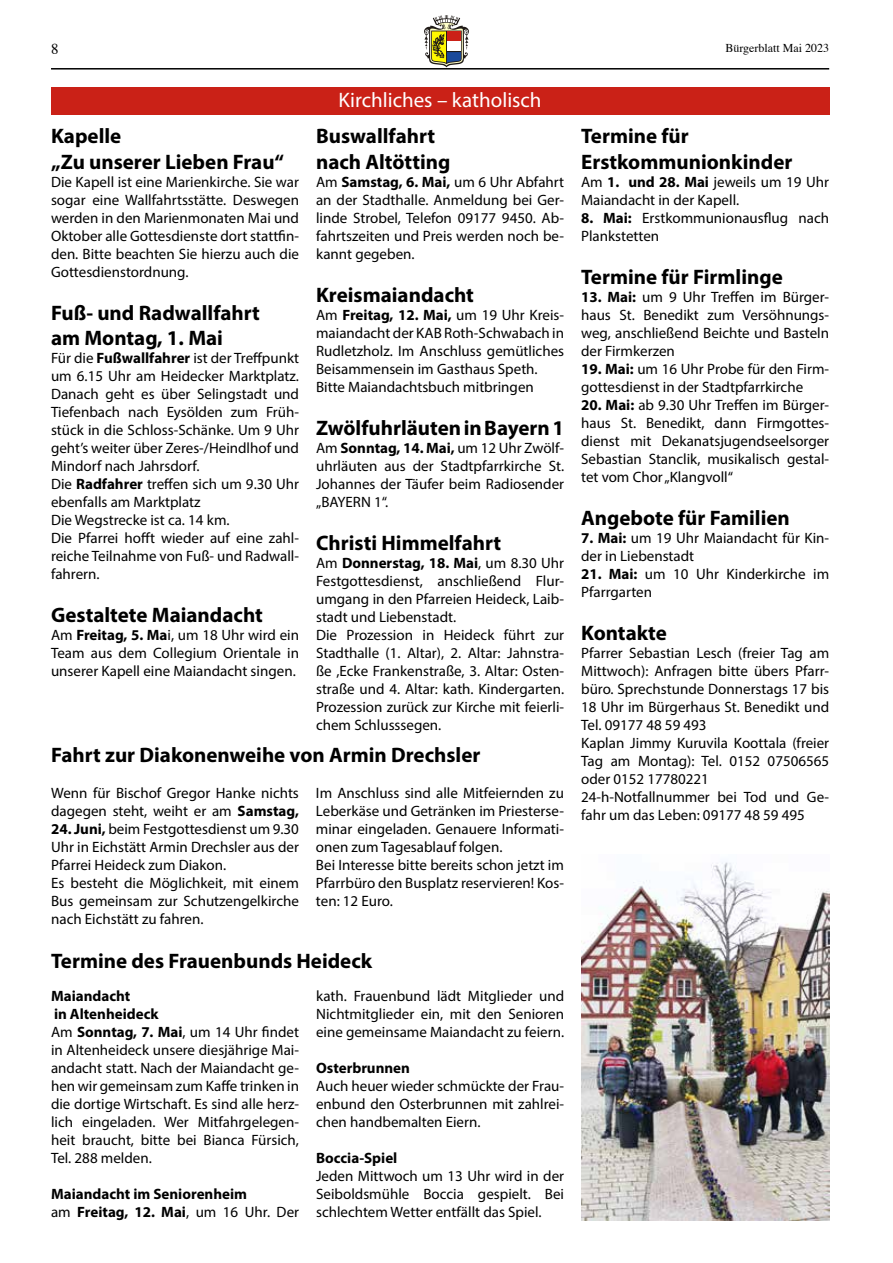
<style>
.page{position:relative;width:893px;height:1263px;background:#fff}
.page>*{position:absolute;margin:0;border:0;box-sizing:border-box;transform-origin:0 0}
.t1{font:700 21px/25.2px "Myriad Pro";color:#000}
.t2{font:21px "Myriad Pro";color:#fff}
.t3{font:15px/18px "Myriad Pro";color:#000}
.t4{font:700 15px/18px "Myriad Pro";color:#000}
.t5{font:15px "Times";color:#000}
.t6{font:12px "Times";color:#000}
.s1{font-weight:700}
.s2{font-weight:400}
</style>
<div class="page">
<hr style="left:51px;top:68px;width:778px;height:2px;background:#000">
<svg style="left:424px;top:15px;width:45px;height:52px"></svg>
<div style="left:51px;top:87px;width:778px;height:28px;background:#ca2117"></div>
<img style="left:581px;top:862px;width:248px;height:358px">
<p class="t5" style="left:51px;top:35px;width:9px">8</p>
<p class="t6" style="left:725px;top:36px;width:105px">Bürgerblatt Mai 2023</p>
<h1 class="t2" style="left:339px;top:87px;width:205px">Kirchliches – katholisch</h1>
<h1 class="t1" style="left:51px;top:123px;width:235px">Kapelle<br>„Zu unserer Lieben Frau“</h1>
<p class="t3" style="left:51px;top:172px;width:250px;text-align:justify">Die Kapell ist eine Marienkirche. Sie war sogar eine Wallfahrtsstätte. Deswegen werden in den Marienmonaten Mai und Oktober alle Gottesdienste dort stattfin&shy;den. Bitte beachten Sie hierzu auch die Gottesdienstordnung.</p>
<h1 class="t1" style="left:51px;top:299px;width:210px">Fuß- und Radwallfahrt am Montag, 1. Mai</h1>
<p class="t3" style="left:51px;top:349px;width:250px">Für die <span class="s1">Fußwallfahrer</span> ist der Treffpunkt um 6.15 Uhr am Heidecker Marktplatz.<br>Danach geht es über Selingstadt und Tiefenbach nach Eysölden zum Früh&shy;stück in die Schloss-Schänke. Um 9 Uhr geht’s weiter über Zeres-/Heindlhof und Mindorf nach Jahrsdorf.<br>Die <span class="s1">Radfahrer</span> treffen sich um 9.30 Uhr ebenfalls am Marktplatz<br>Die Wegstrecke ist ca. 14 km.<br>Die Pfarrei hofft wieder auf eine zahl&shy;reiche Teilnahme von Fuß- und Radwall&shy;fahrern.</p>
<h1 class="t1" style="left:51px;top:602px;width:213px">Gestaltete Maiandacht</h1>
<p class="t3" style="left:51px;top:626px;width:250px;text-align:justify">Am <span class="s1">Freitag, 5. Ma</span>i, um 18 Uhr wird ein Team aus dem Collegium Orientale in unserer Kapell eine Maiandacht singen.</p>
<h1 class="t1" style="left:316px;top:123px;width:136px">Buswallfahrt nach Altötting</h1>
<p class="t3" style="left:316px;top:172px;width:250px;text-align:justify">Am <span class="s1">Samstag, 6. Mai,</span> um 6 Uhr Abfahrt an der Stadthalle. Anmeldung bei Ger&shy;linde Strobel, Telefon 09177 9450. Ab&shy;fahrtszeiten und Preis werden noch be&shy;kannt gegeben.</p>
<h1 class="t1" style="left:316px;top:281px;width:159px">Kreismaiandacht</h1>
<p class="t3" style="left:316px;top:305px;width:250px">Am <span class="s1">Freitag, 12. Mai,</span> um 19 Uhr Kreis&shy;maiandacht der KAB Roth-Schwabach in Rudletzholz. Im Anschluss gemütliches Beisammensein im Gasthaus Speth.<br>Bitte Maiandachtsbuch mitbringen</p>
<h1 class="t1" style="left:316px;top:415px;width:250px">Zwölfuhrläuten in Bayern 1</h1>
<p class="t3" style="left:316px;top:439px;width:250px;text-align:justify">Am <span class="s1">Sonntag, 14. Mai,</span> um 12 Uhr Zwölf&shy;uhrläuten aus der Stadtpfarrkirche St.<br>Johannes der Täufer beim Radiosender „BAYERN 1“.</p>
<h1 class="t1" style="left:316px;top:530px;width:187px">Christi Himmelfahrt</h1>
<p class="t3" style="left:316px;top:554px;width:250px">Am <span class="s1">Donnerstag, 18. Mai</span>, um 8.30 Uhr Festgottesdienst, anschließend Flur&shy;umgang in den Pfarreien Heideck, Laib&shy;stadt und Liebenstadt.<br>Die Prozession in Heideck führt zur Stadthalle (1. Altar), 2. Altar: Jahnstra&shy;ße ,Ecke Frankenstraße, 3. Altar: Osten&shy;straße und 4. Altar: kath. Kindergarten.<br>Prozession zurück zur Kirche mit feierli&shy;chem Schlusssegen.</p>
<h1 class="t1" style="left:581px;top:123px;width:213px">Termine für<br>Erstkommunionkinder</h1>
<p class="t3" style="left:581px;top:172px;width:250px">Am <span class="s1">1. und 28. Mai</span> jeweils um 19 Uhr<br>Maiandacht in der Kapell.</p>
<p class="t3" style="left:581px;top:208px;width:250px"><span class="s1">8. Mai:</span> Erstkommunionausflug nach<br>Plankstetten</p>
<h1 class="t1" style="left:581px;top:263px;width:203px">Termine für Firmlinge</h1>
<p class="t3" style="left:581px;top:287px;width:250px;text-align:justify"><span class="s1">13. Mai:</span> um 9 Uhr Treffen im Bürger&shy;haus St. Benedikt zum Versöhnungs&shy;weg, anschließend Beichte und Basteln der Firmkerzen</p>
<p class="t3" style="left:581px;top:359px;width:250px"><span class="s1">19. Mai:</span> um 16 Uhr Probe für den Firm&shy;gottesdienst in der Stadtpfarrkirche</p>
<p class="t3" style="left:581px;top:395px;width:250px;text-align:justify"><span class="s1">20. Mai:</span> ab 9.30 Uhr Treffen im Bürger&shy;haus St. Benedikt, dann Firmgottes&shy;dienst mit Dekanatsjugendseelsorger Sebastian Stanclik, musikalisch gestal&shy;tet vom Chor „Klangvoll“</p>
<h1 class="t1" style="left:581px;top:505px;width:210px">Angebote für Familien</h1>
<p class="t3" style="left:581px;top:529px;width:250px"><span class="s1">7. Mai:</span> um 19 Uhr Maiandacht für Kin&shy;der in Liebenstadt</p>
<p class="t3" style="left:581px;top:565px;width:250px"><span class="s1">21. Mai:</span> um 10 Uhr Kinderkirche im<br>Pfarrgarten</p>
<h1 class="t1" style="left:581px;top:620px;width:87px">Kontakte</h1>
<p class="t3" style="left:581px;top:644px;width:250px">Pfarrer Sebastian Lesch (freier Tag am Mittwoch): Anfragen bitte übers Pfarr&shy;büro. Sprechstunde Donnerstags 17 bis 18 Uhr im Bürgerhaus St. Benedikt und Tel. 09177 48 59 493<br>Kaplan Jimmy Kuruvila Koottala (freier Tag am Montag): Tel. 0152 07506565 oder 0152 17780221<br>24-h-Notfallnummer bei Tod und Ge&shy;fahr um das Leben: 09177 48 59 495</p>
<h1 class="t1" style="left:51px;top:742px;width:431px">Fahrt zur Diakonenweihe von Armin Drechsler</h1>
<p class="t3" style="left:51px;top:783px;width:249px">Wenn für Bischof Gregor Hanke nichts dagegen steht, weiht er am <span class="s1">Samstag,</span></p>
<p class="t3" style="left:51px;top:819px;width:249px"><span class="s1">24. Juni,</span> beim Festgottesdienst um 9.30<br>Uhr in Eichstätt Armin Drechsler aus der Pfarrei Heideck zum Diakon.<br>Es besteht die Möglichkeit, mit einem Bus gemeinsam zur Schutzengelkirche nach Eichstätt zu fahren.</p>
<p class="t3" style="left:316px;top:783px;width:250px">Im Anschluss sind alle Mitfeiernden zu Leberkäse und Getränken im Priesterse&shy;minar eingeladen. Genauere Informati&shy;onen zum Tagesablauf folgen.<br>Bei Interesse bitte bereits schon jetzt im Pfarrbüro den Busplatz reservieren! Kos&shy;ten: 12 Euro.</p>
<h1 class="t1" style="left:51px;top:948px;width:323px">Termine des Frauenbunds Heideck</h1>
<p class="t3" style="left:51px;top:987px;width:250px"><span class="s1">Maiandacht<br>in Altenheideck<br></span>Am <span class="s1">Sonntag, 7. Mai</span>, um 14 Uhr findet in Altenheideck unsere diesjährige Mai&shy;andacht statt. Nach der Maiandacht ge&shy;hen wir gemeinsam zum Kaffe trinken in die dortige Wirtschaft. Es sind alle herz&shy;lich eingeladen. Wer Mitfahrgelegen&shy;heit braucht, bitte bei Bianca Fürsich,<br>Tel. 288 melden.</p>
<p class="t4" style="left:51px;top:1185px;width:250px">Maiandacht im Seniorenheim<br><span class="s2">am</span> Freitag, 12. Mai<span class="s2">, um 16 Uhr. Der</span></p>
<p class="t3" style="left:316px;top:987px;width:250px;text-align:justify">kath. Frauenbund lädt Mitglieder und Nichtmitglieder ein, mit den Senioren eine gemeinsame Maiandacht zu feiern.</p>
<p class="t4" style="left:316px;top:1059px;width:95px">Osterbrunnen</p>
<p class="t3" style="left:316px;top:1077px;width:250px;text-align:justify">Auch heuer wieder schmückte der Frau&shy;enbund den Osterbrunnen mit zahlrei&shy;chen handbemalten Eiern.</p>
<p class="t4" style="left:316px;top:1149px;width:83px">Boccia-Spiel</p>
<p class="t3" style="left:316px;top:1167px;width:250px;text-align:justify">Jeden Mittwoch um 13 Uhr wird in der Seiboldsmühle Boccia gespielt. Bei schlechtem Wetter entfällt das Spiel.</p>
</div>
